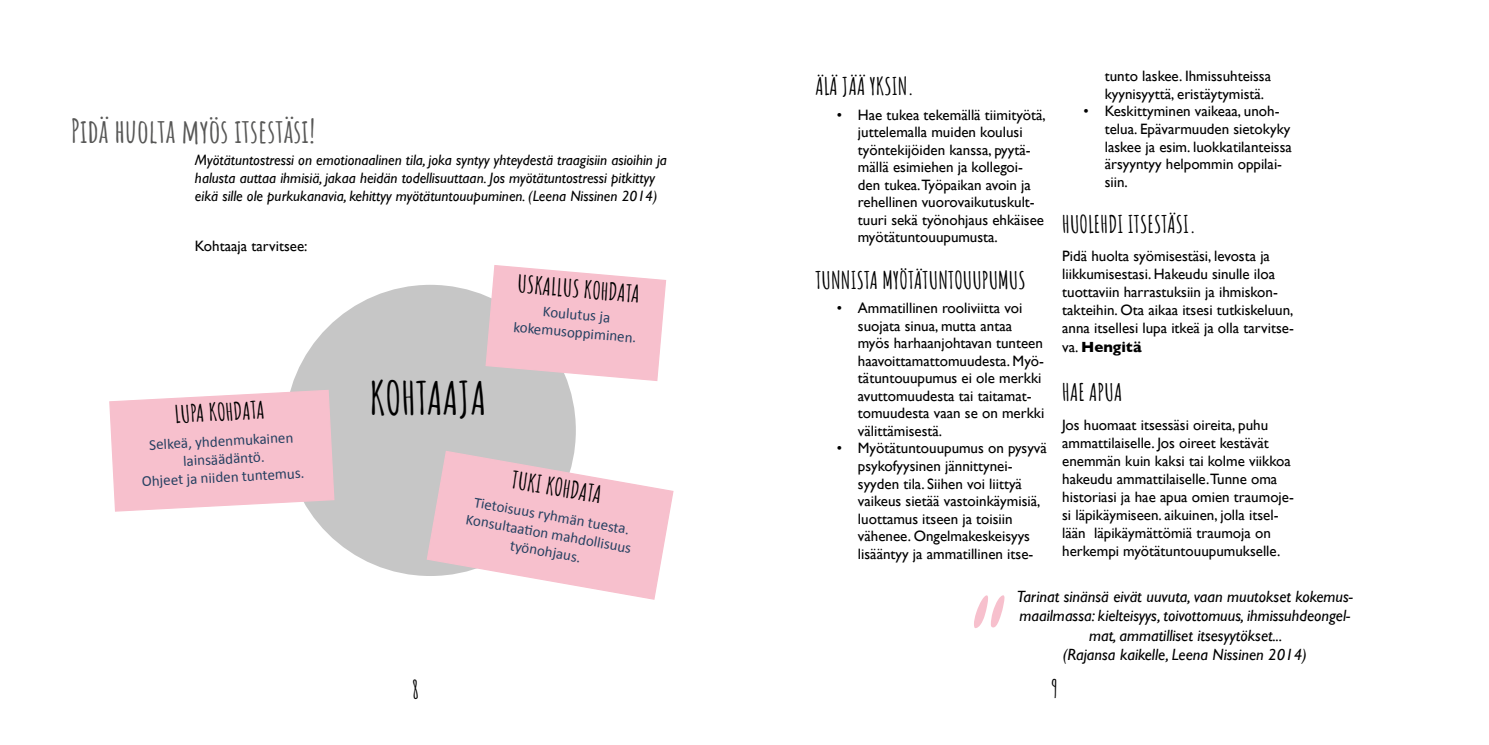
<style>
.page{position:relative;width:1489px;height:745px;background:#fff}
.page>*{position:absolute;margin:0;border:0;box-sizing:border-box;transform-origin:0 0}
.t1{font:700 45px "Amatic SC";color:#000}
.t2{font:700 32.5px "Amatic SC";color:#575756}
.t3{font:700 23.75px "Amatic SC";color:#000}
.t4{font:italic 16.25px/19.5px "Gill Sans";color:#000;text-align:center}
.t5{font:15px/17.5px "Gill Sans";color:#000}
.t6{font:italic 15px/18px "Gill Sans";color:#000}
.t7{font:15px/18px "Calibri";color:#254061;text-align:center}
.t8{font:15px/18px "Calibri";color:#244061;text-align:center}
.s1{font-weight:700}
</style>
<div class="page">
<div style="left:285px;top:284px;width:291px;height:291px;background:#c6c6c6;border-radius:50%"></div>
<svg style="left:485px;top:265px;width:181px;height:116px"></svg>
<svg style="left:109px;top:389px;width:226px;height:123px;background:#f6c6d1"></svg>
<svg style="left:426px;top:449px;width:248px;height:151px"></svg>
<svg style="left:974px;top:595px;width:30px;height:32px"></svg>
<h2 class="t2" style="left:71px;top:106px;width:246px">Pidä huolta myös itsestäsi!</h2>
<p class="t6" style="left:195px;top:150px;width:473px">Myötätuntostressi on emotionaalinen tila, joka syntyy yhteydestä traagisiin asioihin ja halusta auttaa ihmisiä, jakaa heidän todellisuuttaan. Jos myötätuntostressi pitkittyy eikä sille ole purkukanavia, kehittyy myötätuntouupuminen. (Leena Nissinen 2014)</p>
<p class="t5" style="left:195px;top:237px;width:114px">Kohtaaja tarvitsee:</p>
<h3 class="t3" style="left:174px;top:396px;width:92px;rotate:-3deg">LUPA KOHDATA</h3>
<p class="t7" style="left:140px;top:436px;width:164px;rotate:-3deg">Selkeä, yhdenmukainen lainsäädäntö.<br>Ohjeet ja niiden tuntemus.</p>
<h1 class="t1" style="left:369px;top:364px;width:119px">KOHTAAJA</h1>
<h3 class="t3" style="left:519px;top:265px;width:124px;rotate:5deg">USKALLUS KOHDATA</h3>
<p class="t8" style="left:516px;top:300px;width:125px;rotate:5deg">Koulutus ja kokemusoppiminen.</p>
<h3 class="t3" style="left:515px;top:461px;width:92px;rotate:10deg">TUKI KOHDATA</h3>
<p class="t7" style="left:470px;top:492px;width:169px;rotate:10deg">Tietoisuus ryhmän tuesta.<br>Konsultaati on mahdollisuus työnohjaus.</p>
<p class="t5" style="left:1104px;top:67px;width:168px">tunto laskee. Ihmissuhteissa kyynisyyttä, eristäytymistä.</p>
<p class="t5" style="left:1104px;top:102px;width:189px;text-indent:-21px">• Keskittyminen vaikeaa, unoh&shy;telua. Epävarmuuden sietokyky laskee ja esim. luokkatilanteissa ärsyyntyy helpommin oppilai&shy;siin.</p>
<h3 class="t3" style="left:1062px;top:205px;width:135px">HUOLEHDI ITSESTÄSI.</h3>
<p class="t5" style="left:1062px;top:247px;width:233px;line-height:18px">Pidä huolta syömisestäsi, levosta ja liikkumisestasi. Hakeudu sinulle iloa tuottaviin harrastuksiin ja ihmiskon&shy;takteihin. Ota aikaa itsesi tutkiskeluun, anna itsellesi lupa itkeä ja olla tarvitse&shy;va. <span class="s1">Hengitä</span></p>
<h3 class="t3" style="left:1062px;top:374px;width:62px">HAE APUA</h3>
<p class="t5" style="left:1062px;top:415px;width:233px;line-height:18px">Jos huomaat itsessäsi oireita, puhu ammattilaiselle. Jos oireet kestävät enemmän kuin kaksi tai kolme viikkoa hakeudu ammattilaiselle.Tunne oma historiasi ja hae apua omien traumoje&shy;si läpikäymiseen. aikuinen, jolla itsel&shy;lään läpikäymättömiä traumoja on herkempi myötätuntouupumukselle.</p>
<p class="t4" style="left:1016px;top:586px;width:337px">Tarinat sinänsä eivät uuvuta, vaan muutokset kokemus&shy;maailmassa: kielteisyys, toivottomuus, ihmissuhdeongel&shy;mat, ammatilliset itsesyytökset...<br>(Rajansa kaikelle, Leena Nissinen 2014)</p>
<h3 class="t3" style="left:815px;top:68px;width:101px">ÄLÄ JÄÄ YKSIN.</h3>
<p class="t5" style="left:857px;top:106px;width:189px;text-indent:-21px">• Hae tukea tekemällä tiimityötä, juttelemalla muiden koulusi työntekijöiden kanssa, pyytä&shy;mällä esimiehen ja kollegoi&shy;den tukea.Työpaikan avoin ja rehellinen vuorovaikutuskult&shy;tuuri sekä työnohjaus ehkäisee myötätuntouupumusta.</p>
<h3 class="t3" style="left:815px;top:261px;width:212px">TUNNISTA MYÖTÄTUNTOUUPUMUS</h3>
<p class="t5" style="left:857px;top:299px;width:188px;text-indent:-21px">• Ammatillinen rooliviitta voi suojata sinua, mutta antaa myös harhaanjohtavan tunteen haavoittamattomuudesta. Myö&shy;tätuntouupumus ei ole merkki avuttomuudesta tai taitamat&shy;tomuudesta vaan se on merkki välittämisestä.</p>
<p class="t5" style="left:857px;top:439px;width:190px;text-indent:-21px">• Myötätuntouupumus on pysyvä psykofyysinen jännittynei&shy;syyden tila. Siihen voi liittyä vaikeus sietää vastoinkäymisiä, luottamus itseen ja toisiin vähenee. Ongelmakeskeisyys lisääntyy ja ammatillinen itse-</p>
<h3 class="t3" style="left:412px;top:670px;width:9px">8</h3>
<h3 class="t3" style="left:1051px;top:670px;width:8px">9</h3>
</div>
